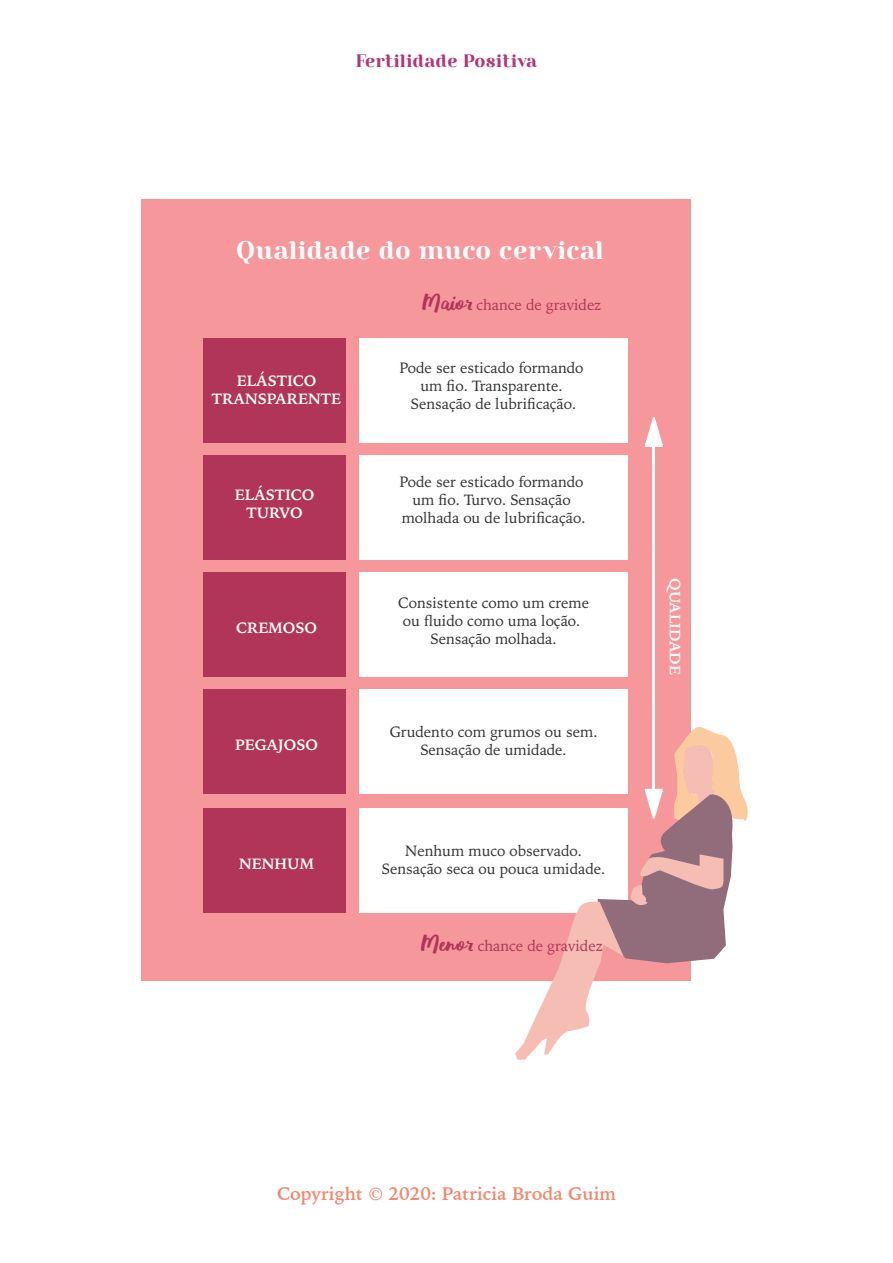
<style>
.page{position:relative;width:893px;height:1263px;background:#fff}
.page>*{position:absolute;margin:0;border:0;box-sizing:border-box;transform-origin:0 0}
.t1{font:25.5px "Rosmatika";letter-spacing:.005em;color:#fff}
.Miolo{font:700 18px "Iowan Old Style BT Pro";color:#f18a72}
.t2{font:18px "Rosmatika";letter-spacing:-.005em;color:#b1377a}
.t3{font:15px/18px "Iowan Old Style";color:#303333;text-align:center}
.t4{font:700 15px/18px "Iowan Old Style";color:#fff;text-align:center}
.t5{font:15px "Iowan Old Style";color:#b03558}
.s1{font-family:"Wolesbro One";font-size:24px}
</style>
<div class="page">
<div style="left:141px;top:199px;width:549px;height:781px;background:#f5979b"></div>
<svg style="left:645px;top:417px;width:18px;height:30px"></svg>
<hr style="left:652px;top:430px;width:3px;height:378px;background:#fff">
<div style="left:203px;top:338px;width:143px;height:105px;background:#b03558"></div>
<div style="left:359px;top:338px;width:269px;height:105px;background:#fff"></div>
<div style="left:203px;top:455px;width:143px;height:105px;background:#b03558"></div>
<div style="left:359px;top:455px;width:269px;height:105px;background:#fff"></div>
<div style="left:203px;top:572px;width:143px;height:105px;background:#b03558"></div>
<div style="left:359px;top:572px;width:269px;height:105px;background:#fff"></div>
<div style="left:203px;top:689px;width:143px;height:105px;background:#b03558"></div>
<div style="left:359px;top:689px;width:269px;height:105px;background:#fff"></div>
<div style="left:203px;top:809px;width:143px;height:104px;background:#b03558"></div>
<div style="left:359px;top:809px;width:269px;height:104px;background:#fff"></div>
<svg style="left:515px;top:721px;width:233px;height:339px"></svg>
<p class="t2" style="left:356px;top:51px;width:183px">Fertilidade Positiva</p>
<p class="t1" style="left:236px;top:235px;width:369px">Qualidade do muco cervical</p>
<p class="t4" style="left:212px;top:371px;width:131px">ELÁSTICO<br>TRANSPARENTE</p>
<p class="t4" style="left:235px;top:485px;width:81px">ELÁSTICO<br>TURVO</p>
<p class="t4" style="left:236px;top:617px;width:82px">CREMOSO</p>
<p class="t4" style="left:235px;top:734px;width:84px">PEGAJOSO</p>
<p class="t4" style="left:239px;top:854px;width:76px">NENHUM</p>
<p class="t5" style="left:422px;top:291px;width:181px"><span class="s1">Maior</span> chance de gravidez</p>
<p class="t3" style="left:400px;top:358px;width:185px">Pode ser esticado formando um fio. Transparente.<br>Sensação de lubrificação.</p>
<p class="t3" style="left:400px;top:472px;width:187px">Pode ser esticado formando um fio. Turvo. Sensação molhada ou de lubrificação.</p>
<p class="t3" style="left:398px;top:593px;width:192px">Consistente como um creme ou fluido como uma loção.<br>Sensação molhada.</p>
<p class="t3" style="left:390px;top:722px;width:209px">Grudento com grumos ou sem.<br>Sensação de umidade.</p>
<p class="t3" style="left:382px;top:841px;width:225px">Nenhum muco observado.<br>Sensação seca ou pouca umidade.</p>
<p class="t5" style="left:421px;top:932px;width:184px"><span class="s1">Menor</span> chance de gravidez</p>
<p class="t4" style="left:685px;top:578px;width:98px;rotate:90deg">QUALIDADE</p>
<p class="Miolo" style="left:277px;top:1182px;width:340px">Copyright © 2020: Patricia Broda Guim</p>
</div>
